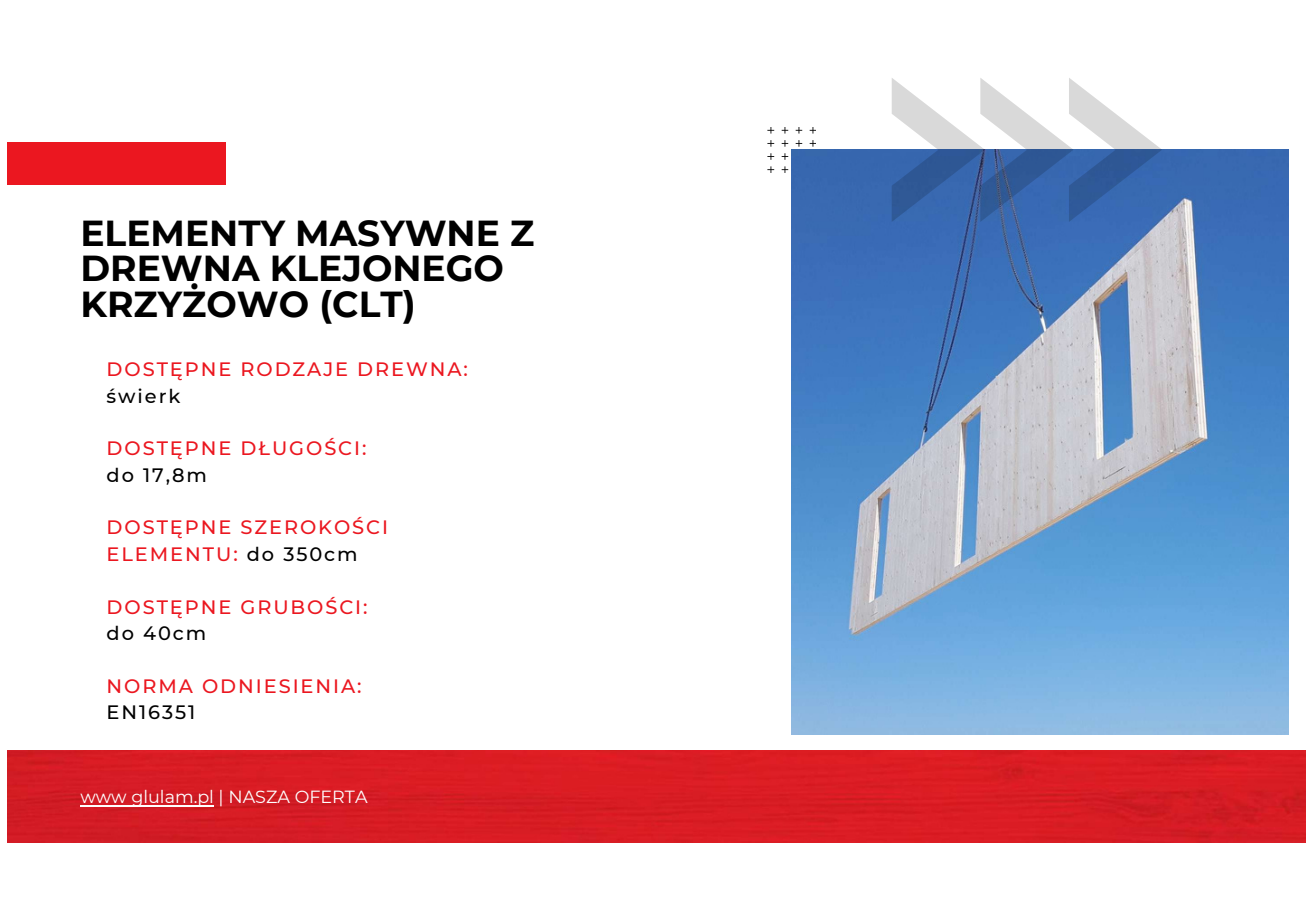
<style>
.page{position:relative;width:1313px;height:919px;background:#fff}
.page>*{position:absolute;margin:0;border:0;box-sizing:border-box;transform-origin:0 0}
.t1{font:700 36.05px/35.9px "Montserrat";color:#000}
.t2{font:500 19.43px/26.4px "Montserrat";letter-spacing:.1em;color:#eb1720}
.t3{font:500 19.43px "Montserrat";letter-spacing:.1em;color:#000}
.t4{font:17.5px "Montserrat";color:#fff}
.s1{color:#000}
</style>
<div class="page">
<div style="left:7px;top:143px;width:219px;height:42px;background:#eb1720"></div>
<svg style="left:767px;top:127px;width:49px;height:46px"></svg>
<img style="left:791px;top:150px;width:497px;height:584px">
<svg style="left:891px;top:78px;width:271px;height:144px"></svg>
<img style="left:7px;top:750px;width:1298px;height:92px">
<hr style="left:80px;top:805px;width:134px;height:1px;background:#fff">
<h1 class="t1" style="left:80px;top:215px;width:455px">ELEMENTY MASYWNE Z<br>DREWNA KLEJONEGO<br>KRZYŻOWO (CLT)</h1>
<p class="t2" style="left:107px;top:356px;width:363px">DOSTĘPNE RODZAJE DREWNA:</p>
<p class="t3" style="left:107px;top:384px;width:75px">świerk</p>
<p class="t2" style="left:107px;top:435px;width:261px">DOSTĘPNE DŁUGOŚCI:</p>
<p class="t3" style="left:107px;top:463px;width:102px">do 17,8m</p>
<p class="t2" style="left:107px;top:514px;width:283px">DOSTĘPNE SZEROKOŚCI<br>ELEMENTU: <span class="s1">do 350cm</span></p>
<p class="t2" style="left:107px;top:593px;width:262px">DOSTĘPNE GRUBOŚCI:</p>
<p class="t3" style="left:107px;top:621px;width:101px">do 40cm</p>
<p class="t2" style="left:107px;top:672px;width:256px">NORMA ODNIESIENIA:</p>
<p class="t3" style="left:107px;top:700px;width:90px">EN16351</p>
<p class="t4" style="left:80px;top:786px;width:289px">www glulam.pl | NASZA OFERTA</p>
</div>
